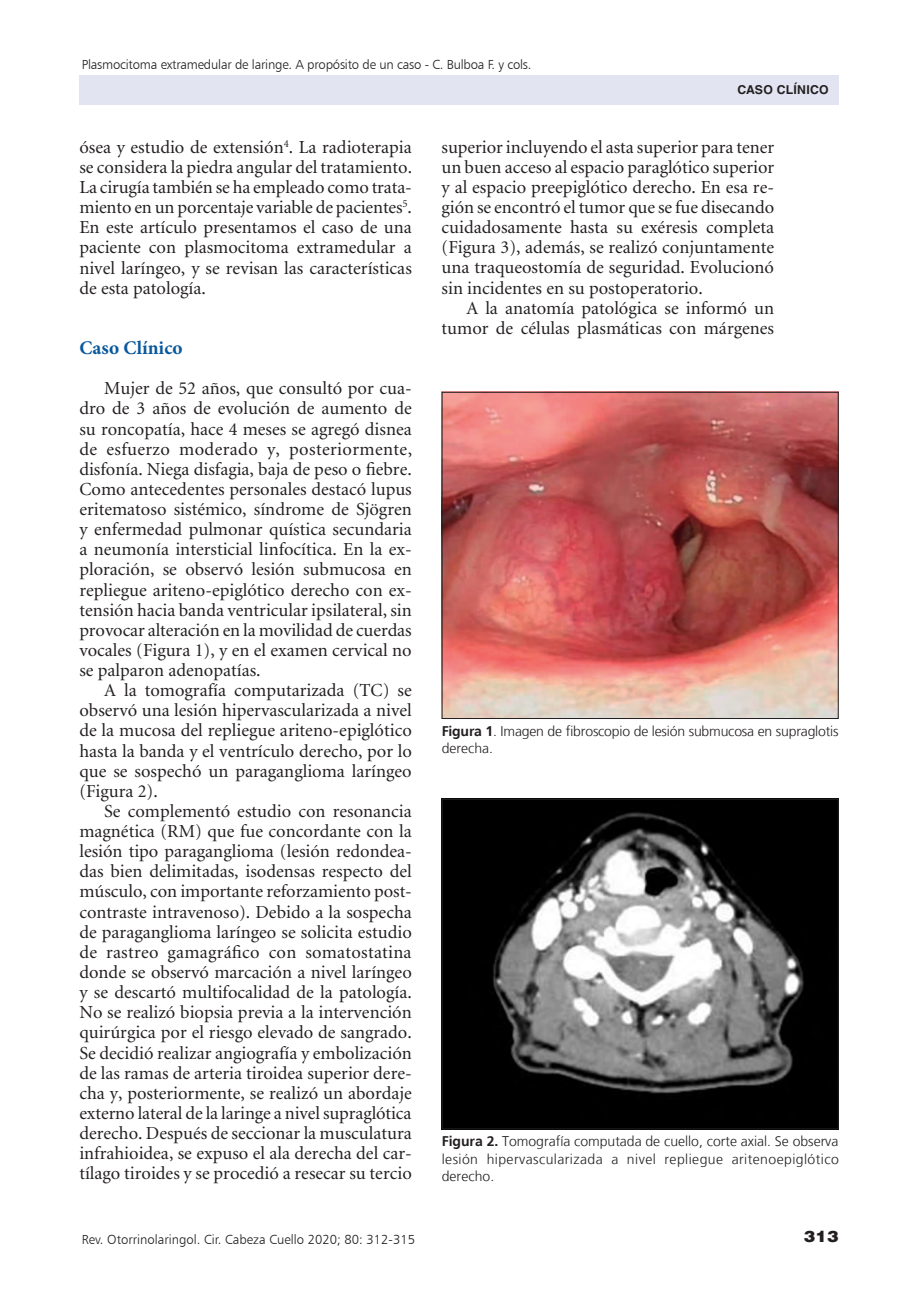
<style>
.page{position:relative;width:918px;height:1315px;background:#fff}
.page>*{position:absolute;margin:0;border:0;box-sizing:border-box;transform-origin:0 0}
._5-subtitulo{font:700 19.25px "Minion Pro";letter-spacing:.005em;color:#07589d}
._1texto{font:18.38px/20.1px "Minion";color:#231f20;text-align:justify}
.t1{font:900 15.75px "Helvetica LT Std";color:#231f20;scale:1.1 1}
._7-tabla{font:300 14px/17.5px "Frutiger LT";color:#231f20}
.t2{font:13.12px "Humanist 777 BT Light B";letter-spacing:-.015em;color:#231f20}
.t3{font:700 12.25px "Helvetica LT Std";color:#231f20}
.s1{font-weight:700}
</style>
<div class="page">
<div style="left:79px;top:75px;width:759px;height:30px;background:#e2e5f1"></div>
<img style="left:444px;top:394px;width:392px;height:323px">
<div style="left:442px;top:392px;width:396px;height:327px;border:1px solid #231f20"></div>
<img style="left:444px;top:801px;width:392px;height:326px">
<div style="left:442px;top:799px;width:396px;height:330px;border:1px solid #231f20"></div>
<p class="t2" style="left:82px;top:56px;width:451px">Plasmocitoma extramedular de laringe. A propósito de un caso - C. Bulboa F. y cols.</p>
<p class="t3" style="left:737px;top:82px;width:13px">Caso</p>
<p class="t3" style="left:777px;top:82px;width:17px">Clínico</p>
<p class="_1texto" style="left:79px;top:137px;width:334px">ósea y estudio de extensión<sup>4</sup>. La radioterapia se considera la piedra angular del tratamiento.<br>La cirugía también se ha empleado como trata&shy;miento en un porcentaje variable de pacientes<sup>5</sup>.<br>En este artículo presentamos el caso de una paciente con plasmocitoma extramedular a nivel laríngeo, y se revisan las características de esta patología.</p>
<p class="_5-subtitulo" style="left:79px;top:334px;width:105px">Caso Clínico</p>
<p class="_1texto" style="left:79px;top:379px;width:334px;text-indent:25px">Mujer de 52 años, que consultó por cua&shy;dro de 3 años de evolución de aumento de su roncopatía, hace 4 meses se agregó disnea de esfuerzo moderado y, posteriormente, disfonía. Niega disfagia, baja de peso o fiebre.<br>Como antecedentes personales destacó lupus eritematoso sistémico, síndrome de Sjögren y enfermedad pulmonar quística secundaria a neumonía intersticial linfocítica. En la ex&shy;ploración, se observó lesión submucosa en repliegue ariteno-epiglótico derecho con ex&shy;tensión hacia banda ventricular ipsilateral, sin provocar alteración en la movilidad de cuerdas vocales (Figura 1), y en el examen cervical no se palparon adenopatías.</p>
<p class="_1texto" style="left:79px;top:681px;width:334px;text-indent:25px">A la tomografía computarizada (TC) se observó una lesión hipervascularizada a nivel de la mucosa del repliegue ariteno-epiglótico hasta la banda y el ventrículo derecho, por lo que se sospechó un paraganglioma laríngeo (Figura 2).</p>
<p class="_1texto" style="left:79px;top:801px;width:334px;text-indent:25px">Se complementó estudio con resonancia magnética (RM) que fue concordante con la lesión tipo paraganglioma (lesión redondea&shy;das bien delimitadas, isodensas respecto del músculo, con importante reforzamiento post&shy;contraste intravenoso). Debido a la sospecha de paraganglioma laríngeo se solicita estudio de rastreo gamagráfico con somatostatina donde se observó marcación a nivel laríngeo y se descartó multifocalidad de la patología.<br>No se realizó biopsia previa a la intervención quirúrgica por el riesgo elevado de sangrado.<br>Se decidió realizar angiografía y embolización de las ramas de arteria tiroidea superior dere&shy;cha y, posteriormente, se realizó un abordaje externo lateral de la laringe a nivel supraglótica derecho. Después de seccionar la musculatura infrahioidea, se expuso el ala derecha del car&shy;tílago tiroides y se procedió a resecar su tercio</p>
<p class="t2" style="left:82px;top:1231px;width:335px">Rev. Otorrinolaringol. Cir. Cabeza Cuello 2020; 80: 312-315</p>
<p class="_1texto" style="left:441px;top:137px;width:334px">superior incluyendo el asta superior para tener un buen acceso al espacio paraglótico superior y al espacio preepiglótico derecho. En esa re&shy;gión se encontró el tumor que se fue disecando cuidadosamente hasta su exéresis completa (Figura 3), además, se realizó conjuntamente una traqueostomía de seguridad. Evolucionó sin incidentes en su postoperatorio.</p>
<p class="_1texto" style="left:441px;top:298px;width:334px;text-align:right">A la anatomía patológica se informó un tumor de células plasmáticas con márgenes</p>
<p class="_7-tabla" style="left:442px;top:722px;width:398px"><span class="s1">Figura 1</span>. Imagen de fibroscopio de lesión submucosa en supraglotis derecha.</p>
<p class="_7-tabla" style="left:442px;top:1132px;width:399px;text-align:justify"><span class="s1">Figura 2.</span> Tomografía computada de cuello, corte axial. Se observa lesión hipervascularizada a nivel repliegue aritenoepiglótico derecho.</p>
<p class="t1" style="left:804px;top:1226px;width:33px">313</p>
</div>
